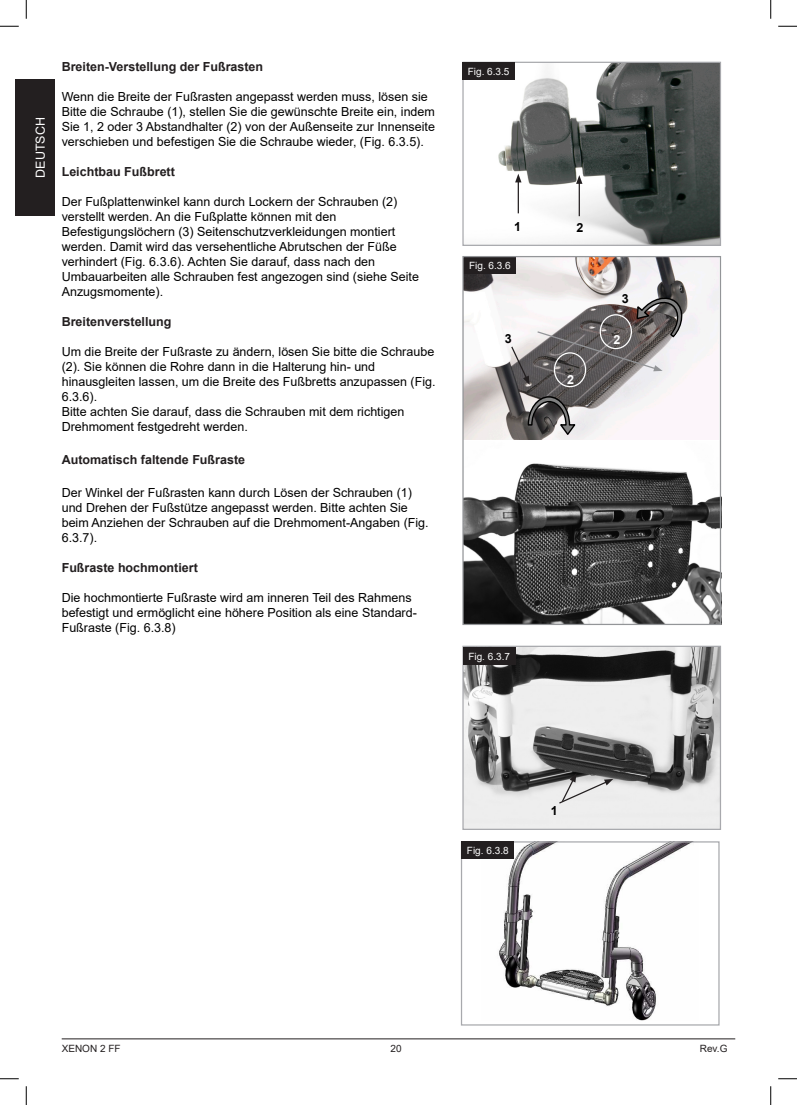
<style>
.page{position:relative;width:797px;height:1105px;background:#fff}
.page>*{position:absolute;margin:0;border:0;box-sizing:border-box;transform-origin:0 0}
.body{font:12.5px/15px "Arial";color:#000}
.EN_Sub_Heading{font:700 12.5px "Arial";color:#231f20}
.t1{font:12.5px "Arial";color:#fff}
.body-2{font:700 12.5px "Arial";color:#000}
.body-3{font:700 12.5px "Arial";color:#fff}
.Bildnummer{font:10px "Arial";color:#fff}
.t2{font:10px "Arial";color:#231f20}
</style>
<div class="page">
<div style="left:16px;top:79px;width:39px;height:137px;background:#231f20"></div>
<hr style="left:62px;top:1038px;width:673px;height:1px;background:#231f20">
<img style="left:464px;top:258px;width:254px;height:181px">
<div style="left:554px;top:352px;width:32px;height:35px;border:1px solid #fff;border-radius:50%"></div>
<svg style="left:527px;top:395px;width:50px;height:42px;background:#727070"></svg>
<svg style="left:536px;top:282px;width:157px;height:89px"></svg>
<div style="left:463px;top:257px;width:53px;height:17px;background:#231f20"></div>
<svg style="left:510px;top:345px;width:19px;height:40px"></svg>
<img style="left:499px;top:843px;width:192px;height:178px">
<div style="left:461px;top:841px;width:258px;height:184px;border:1px solid #a8a9ad"></div>
<div style="left:461px;top:841px;width:53px;height:18px;background:#231f20"></div>
<img style="left:464px;top:648px;width:255px;height:180px">
<div style="left:462px;top:646px;width:259px;height:184px;border:1px solid #a8a9ad"></div>
<div style="left:463px;top:647px;width:52px;height:18px;background:#231f20"></div>
<svg style="left:558px;top:773px;width:55px;height:32px;background:#c0c0c0"></svg>
<img style="left:498px;top:64px;width:221px;height:180px">
<div style="left:462px;top:62px;width:259px;height:184px;border:1px solid #a8a9ad"></div>
<div style="left:462px;top:62px;width:53px;height:18px;background:#231f20"></div>
<hr style="left:517px;top:180px;width:2px;height:33px;background:#231f20">
<svg style="left:515px;top:174px;width:6px;height:8px"></svg>
<hr style="left:578px;top:182px;width:2px;height:34px;background:#231f20">
<svg style="left:576px;top:175px;width:6px;height:9px"></svg>
<img style="left:464px;top:463px;width:255px;height:160px">
<div style="left:462px;top:256px;width:259px;height:369px;border:1px solid #939598"></div>
<svg style="left:0;top:25px;width:19px;height:2px"></svg>
<svg style="left:778px;top:25px;width:19px;height:2px"></svg>
<svg style="left:0;top:1078px;width:19px;height:1px"></svg>
<svg style="left:778px;top:1078px;width:19px;height:1px"></svg>
<svg style="left:25px;top:0;width:2px;height:19px"></svg>
<svg style="left:25px;top:1086px;width:2px;height:19px"></svg>
<svg style="left:770px;top:0;width:1px;height:19px"></svg>
<svg style="left:770px;top:1086px;width:1px;height:19px"></svg>
<p class="t1" style="left:32px;top:178px;width:62px;rotate:-90deg">DEUTSCH</p>
<p class="EN_Sub_Heading" style="left:62px;top:58px;width:203px">Breiten-Verstellung der Fußrasten</p>
<p class="body" style="left:62px;top:89px;width:375px">Wenn die Breite der Fußrasten angepasst werden muss, lösen sie Bitte die Schraube (1), stellen Sie die gewünschte Breite ein, indem Sie 1, 2 oder 3 Abstandhalter (2) von der Außenseite zur Innenseite verschieben und befestigen Sie die Schraube wieder, (Fig. 6.3.5).</p>
<p class="EN_Sub_Heading" style="left:62px;top:163px;width:115px">Leichtbau Fußbrett</p>
<p class="body" style="left:62px;top:194px;width:359px">Der Fußplattenwinkel kann durch Lockern der Schrauben (2) verstellt werden. An die Fußplatte können mit den Befestigungslöchern (3) Seitenschutzverkleidungen montiert werden. Damit wird das versehentliche Abrutschen der Füße verhindert (Fig. 6.3.6). Achten Sie darauf, dass nach den Umbauarbeiten alle Schrauben fest angezogen sind (siehe Seite Anzugsmomente).</p>
<p class="EN_Sub_Heading" style="left:62px;top:313px;width:111px">Breitenverstellung</p>
<p class="body" style="left:62px;top:344px;width:375px">Um die Breite der Fußraste zu ändern, lösen Sie bitte die Schraube (2). Sie können die Rohre dann in die Halterung hin- und hinausgleiten lassen, um die Breite des Fußbretts anzupassen (Fig.<br>6.3.6).</p>
<p class="body" style="left:62px;top:404px;width:344px">Bitte achten Sie darauf, dass die Schrauben mit dem richtigen<br>Drehmoment festgedreht werden.</p>
<p class="EN_Sub_Heading" style="left:62px;top:451px;width:185px">Automatisch faltende Fußraste</p>
<p class="body" style="left:62px;top:485px;width:368px">Der Winkel der Fußrasten kann durch Lösen der Schrauben (1) und Drehen der Fußstütze angepasst werden. Bitte achten Sie beim Anziehen der Schrauben auf die Drehmoment-Angaben (Fig.<br>6.3.7).</p>
<p class="EN_Sub_Heading" style="left:62px;top:559px;width:138px">Fußraste hochmontiert</p>
<p class="body" style="left:62px;top:590px;width:357px">Die hochmontierte Fußraste wird am inneren Teil des Rahmens befestigt und ermöglicht eine höhere Position als eine Standard-<br>Fußraste (Fig. 6.3.8)</p>
<p class="Bildnummer" style="left:468px;top:64px;width:43px">Fig. 6.3.5</p>
<p class="body-2" style="left:514px;top:218px;width:8px">1</p>
<p class="body-2" style="left:576px;top:219px;width:8px">2</p>
<p class="Bildnummer" style="left:469px;top:259px;width:43px">Fig. 6.3.6</p>
<p class="body-2" style="left:505px;top:330px;width:8px">3</p>
<p class="body-3" style="left:567px;top:371px;width:8px">2</p>
<p class="body-2" style="left:622px;top:290px;width:8px">3</p>
<p class="body-3" style="left:613px;top:331px;width:8px">2</p>
<p class="Bildnummer" style="left:468px;top:649px;width:43px">Fig. 6.3.7</p>
<p class="Bildnummer" style="left:467px;top:843px;width:43px">Fig. 6.3.8</p>
<p class="body-2" style="left:551px;top:802px;width:8px">1</p>
<p class="t2" style="left:62px;top:1042px;width:60px">XENON 2 FF</p>
<p class="t2" style="left:390px;top:1042px;width:13px">20</p>
<p class="t2" style="left:699px;top:1042px;width:29px">Rev.G</p>
</div>
